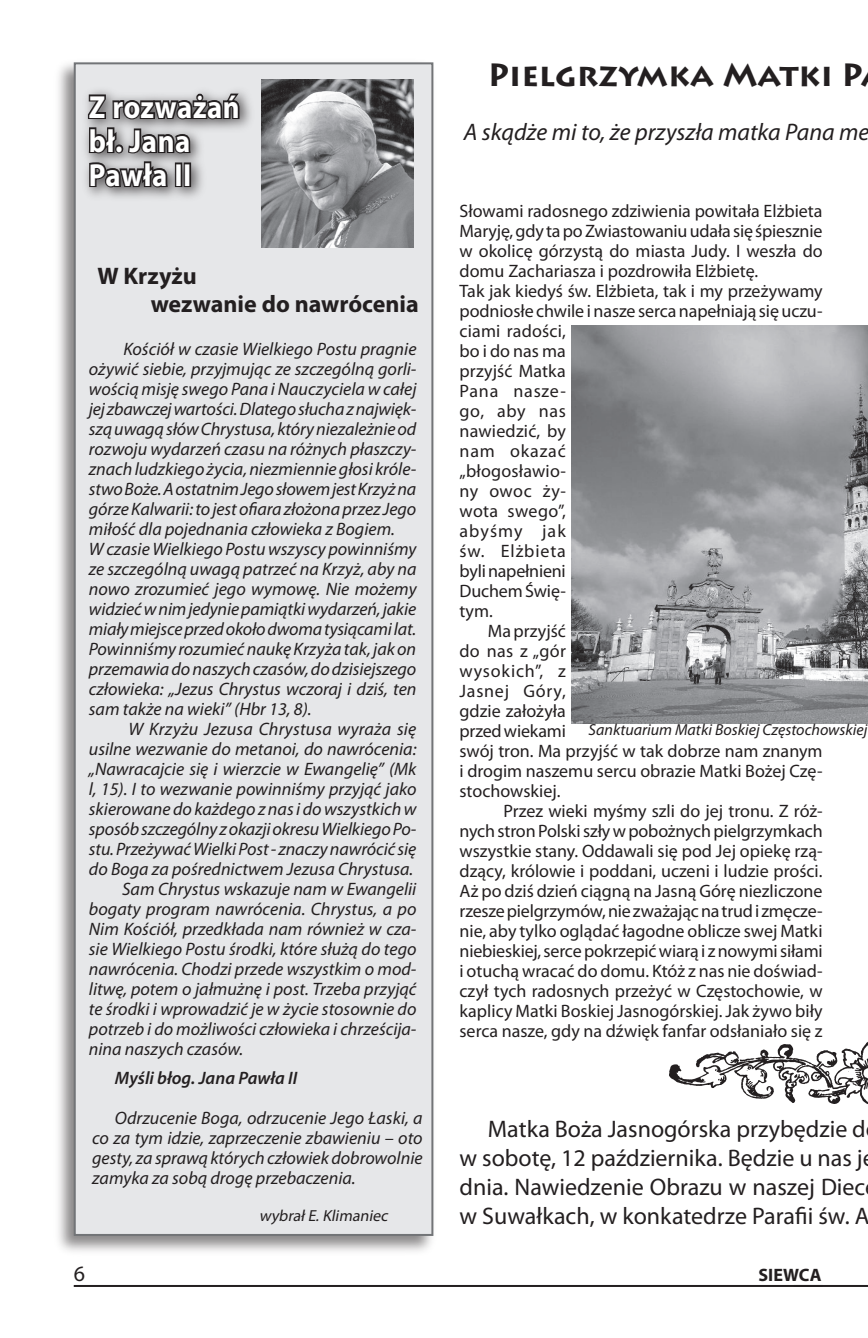
<style>
.page{position:relative;width:868px;height:1338px;background:#fff}
.page>*{position:absolute;margin:0;border:0;box-sizing:border-box;transform-origin:0 0}
.t1{font:700 32px/34px "Myriad Pro";letter-spacing:.02em;color:#fff;scale:.9 1}
.t2{font:700 32px "Lithos Pro";color:#231f20}
.t3{font:24px/28.8px "Myriad Pro";color:#231f20}
.t4{font:italic 24px "Myriad Pro";color:#231f20}
.t5{font:700 24px/28.8px "Myriad Pro";color:#231f20}
.t6{font:italic 18px/20px "Myriad Pro";color:#231f20}
.t7{font:18px "Myriad Pro";color:#231f20}
.t8{font:18px "Myriad Pro";letter-spacing:.045em;color:#231f20}
.t9{font:italic 600 18px "Myriad Pro";color:#231f20}
.t10{font:18px "Myriad Pro";letter-spacing:.02em;color:#231f20}
.t11{font:18px "Myriad Pro";letter-spacing:.05em;color:#231f20}
.t12{font:18px "Myriad Pro";letter-spacing:.04em;color:#231f20}
.t13{font:18px "Myriad Pro";letter-spacing:.06em;color:#231f20}
.t14{font:700 18px "Myriad Pro";color:#231f20}
.t15{font:italic 16px "Myriad Pro";color:#231f20}
.t16{font:italic 16px "Myriad Pro";color:#231f20}
</style>
<div class="page">
<hr style="left:74px;top:1285px;width:748px;height:2px;background:#231f20">
<hr style="left:793px;top:1285px;width:74px;height:2px;background:#231f20">
<div style="left:53px;top:58px;width:383px;height:1199px;background:#231f20;opacity:.53"></div>
<div style="left:75px;top:63px;width:357px;height:1172px;background:#e6e7e9"></div>
<div style="left:74px;top:62px;width:359px;height:1174px;border:2px solid #727477"></div>
<img style="left:262px;top:79px;width:152px;height:168px">
<div style="left:79px;top:85px;width:177px;height:118px;background:#231f20;opacity:.75"></div>
<svg style="left:86px;top:61px;width:155px;height:142px"></svg>
<div style="left:175px;top:162px;width:7px;height:25px;border:3px solid #231f20"></div>
<div style="left:184px;top:162px;width:7px;height:25px;border:3px solid #231f20"></div>
<img style="left:669px;top:1042px;width:198px;height:62px">
<img style="left:571px;top:326px;width:296px;height:397px">
<h1 class="t1" style="left:89px;top:89px;width:169px">Z rozważań bł. Jana<br>Pawła II</h1>
<h2 class="t5" style="left:151px;top:260px;width:269px;text-indent:-53px">W Krzyżu<br>wezwanie do nawrócenia</h2>
<p class="t6" style="left:89px;top:338px;width:329px;text-indent:35px">Kościół w czasie Wielkiego Postu pragnie ożywić siebie, przyjmując ze szczególną gorli&shy;wością misję swego Pana i Nauczyciela w całej jej zbawczej wartości. Dlatego słucha z najwięk&shy;szą uwagą słów Chrystusa, który niezależnie od rozwoju wydarzeń czasu na różnych płaszczy&shy;znach ludzkiego życia, niezmiennie głosi króle&shy;stwo Boże. A ostatnim Jego słowem jest Krzyż na górze Kalwarii: to jest ofiara złożona przez Jego miłość dla pojednania człowieka z Bogiem.<br>W czasie Wielkiego Postu wszyscy powinniśmy ze szczególną uwagą patrzeć na Krzyż, aby na nowo zrozumieć jego wymowę. Nie możemy widzieć w nim jedynie pamiątki wydarzeń, jakie miały miejsce przed około dwoma tysiącami lat.<br>Powinniśmy rozumieć naukę Krzyża tak, jak on przemawia do naszych czasów, do dzisiejszego człowieka: „Jezus Chrystus wczoraj i dziś, ten sam także na wieki” (Hbr 13, 8).</p>
<p class="t6" style="left:128px;top:718px;width:289px">W Krzyżu Jezusa Chrystusa wyraża się</p>
<p class="t6" style="left:89px;top:738px;width:329px">usilne wezwanie do metanoi, do nawrócenia:</p>
<p class="t6" style="left:89px;top:758px;width:329px">„Nawracajcie się i wierzcie w Ewangelię” (Mk</p>
<p class="t6" style="left:89px;top:778px;width:329px">l, 15). I to wezwanie powinniśmy przyjąć jako</p>
<p class="t6" style="left:89px;top:798px;width:329px">skierowane do każdego z nas i do wszystkich w</p>
<p class="t6" style="left:89px;top:818px;width:329px">sposób szczególny z okazji okresu Wielkiego Po-</p>
<p class="t6" style="left:89px;top:838px;width:329px">stu. Przeżywać Wielki Post - znaczy nawrócić się</p>
<p class="t6" style="left:89px;top:858px;width:326px">do Boga za pośrednictwem Jezusa Chrystusa.</p>
<p class="t6" style="left:122px;top:878px;width:296px">Sam Chrystus wskazuje nam w Ewangelii</p>
<p class="t6" style="left:89px;top:898px;width:329px">bogaty program nawrócenia. Chrystus, a po</p>
<p class="t6" style="left:89px;top:918px;width:329px">Nim Kościół, przedkłada nam również w cza-</p>
<p class="t6" style="left:89px;top:938px;width:329px">sie Wielkiego Postu środki, które służą do tego</p>
<p class="t6" style="left:89px;top:958px;width:329px">nawrócenia. Chodzi przede wszystkim o mod-</p>
<p class="t6" style="left:89px;top:978px;width:329px">litwę, potem o jałmużnę i post. Trzeba przyjąć</p>
<p class="t6" style="left:89px;top:998px;width:329px">te środki i wprowadzić je w życie stosownie do</p>
<p class="t6" style="left:89px;top:1018px;width:329px">potrzeb i do możliwości człowieka i chrześcija-</p>
<p class="t6" style="left:89px;top:1038px;width:156px">nina naszych czasów.</p>
<p class="t9" style="left:115px;top:1066px;width:184px">Myśli błog. Jana Pawła II</p>
<p class="t6" style="left:92px;top:1107px;width:332px;text-align:justify;text-indent:23px">Odrzucenie Boga, odrzucenie Jego Łaski, a co za tym idzie, zaprzeczenie zbawieniu – oto gesty, za sprawą których człowiek dobrowolnie zamyka za sobą drogę przebaczenia.</p>
<p class="t16" style="left:259px;top:1206px;width:133px">wybrałE.Klimaniec</p>
<h1 class="t2" style="left:488px;top:55px;width:377px">Pielgrzymka Matki P</h1>
<h2 class="t4" style="left:464px;top:117px;width:407px">A skądże mi to, że przyszła matka Pana me</h2>
<p class="t7" style="left:459px;top:200px;width:364px">Słowami radosnego zdziwienia powitała Elżbieta</p>
<p class="t7" style="left:459px;top:220px;width:364px">Maryję, gdy ta po Zwiastowaniu udała się śpiesznie</p>
<p class="t7" style="left:459px;top:240px;width:364px">w okolicę górzystą do miasta Judy. I weszła do</p>
<p class="t7" style="left:459px;top:260px;width:300px">domu Zachariasza i pozdrowiła Elżbietę.</p>
<p class="t7" style="left:459px;top:280px;width:364px">Tak jak kiedyś św. Elżbieta, tak i my przeżywamy</p>
<p class="t7" style="left:459px;top:300px;width:364px">podniosłe chwile i nasze serca napełniają się uczu-</p>
<p class="t7" style="left:459px;top:320px;width:108px">ciami radości,</p>
<p class="t7" style="left:459px;top:340px;width:108px">bo i do nas ma</p>
<p class="t7" style="left:459px;top:360px;width:108px">przyjść Matka</p>
<p class="t8" style="left:459px;top:380px;width:108px">Pana nasze-</p>
<p class="t7" style="left:459px;top:400px;width:108px">go, aby nas</p>
<p class="t7" style="left:459px;top:420px;width:108px">nawiedzić, by</p>
<p class="t8" style="left:459px;top:440px;width:108px">nam okazać</p>
<p class="t7" style="left:459px;top:460px;width:108px">„błogosławio-</p>
<p class="t7" style="left:459px;top:480px;width:108px">ny owoc ży-</p>
<p class="t10" style="left:459px;top:500px;width:108px">wota swego”,</p>
<p class="t13" style="left:459px;top:520px;width:108px">abyśmy jak</p>
<p class="t11" style="left:459px;top:540px;width:108px">św. Elżbieta</p>
<p class="t7" style="left:459px;top:560px;width:108px">byli napełnieni</p>
<p class="t7" style="left:459px;top:580px;width:108px">Duchem Świę-</p>
<p class="t7" style="left:459px;top:600px;width:35px">tym.</p>
<p class="t7" style="left:488px;top:620px;width:79px">Ma przyjść</p>
<p class="t7" style="left:459px;top:640px;width:108px">do nas z „gór</p>
<p class="t8" style="left:459px;top:660px;width:108px">wysokich”, z</p>
<p class="t12" style="left:459px;top:680px;width:108px">Jasnej Góry,</p>
<p class="t7" style="left:459px;top:700px;width:108px">gdzie założyła</p>
<p class="t7" style="left:459px;top:720px;width:108px">przed wiekami</p>
<p class="t7" style="left:459px;top:740px;width:364px">swój tron. Ma przyjść w tak dobrze nam znanym</p>
<p class="t7" style="left:459px;top:760px;width:364px">i drogim naszemu sercu obrazie Matki Bożej Czę-</p>
<p class="t7" style="left:459px;top:780px;width:102px">stochowskiej.</p>
<p class="t7" style="left:503px;top:800px;width:320px">Przez wieki myśmy szli do jej tronu. Z róż-</p>
<p class="t7" style="left:459px;top:820px;width:365px">nych stron Polski szły w pobożnych pielgrzymkach</p>
<p class="t7" style="left:459px;top:840px;width:364px">wszystkie stany. Oddawali się pod Jej opiekę rzą-</p>
<p class="t7" style="left:459px;top:860px;width:364px">dzący, królowie i poddani, uczeni i ludzie prości.</p>
<p class="t7" style="left:459px;top:880px;width:364px">Aż po dziś dzień ciągną na Jasną Górę niezliczone</p>
<p class="t7" style="left:459px;top:900px;width:364px">rzesze pielgrzymów, nie zważając na trud i zmęcze-</p>
<p class="t7" style="left:459px;top:920px;width:364px">nie, aby tylko oglądać łagodne oblicze swej Matki</p>
<p class="t7" style="left:459px;top:940px;width:365px">niebieskiej, serce pokrzepić wiarą i z nowymi siłami</p>
<p class="t7" style="left:459px;top:960px;width:364px">i otuchą wracać do domu. Któż z nas nie doświad-</p>
<p class="t7" style="left:459px;top:980px;width:364px">czył tych radosnych przeżyć w Częstochowie, w</p>
<p class="t7" style="left:459px;top:1000px;width:364px">kaplicy Matki Boskiej Jasnogórskiej. Jak żywo biły</p>
<p class="t7" style="left:459px;top:1020px;width:364px">serca nasze, gdy na dźwięk fanfar odsłaniało się z</p>
<p class="t15" style="left:588px;top:720px;width:280px">Sanktuarium Matki Boskiej Częstochowskiej</p>
<h2 class="t3" style="left:459px;top:1114px;width:411px;text-indent:28px">Matka Boża Jasnogórska przybędzie d w sobotę, 12 października. Będzie u nas j dnia. Nawiedzenie Obrazu w naszej Diec w Suwałkach, w konkatedrze Parafii św. A</h2>
<p class="t14" style="left:758px;top:1263px;width:65px">SIEWCA</p>
</div>
